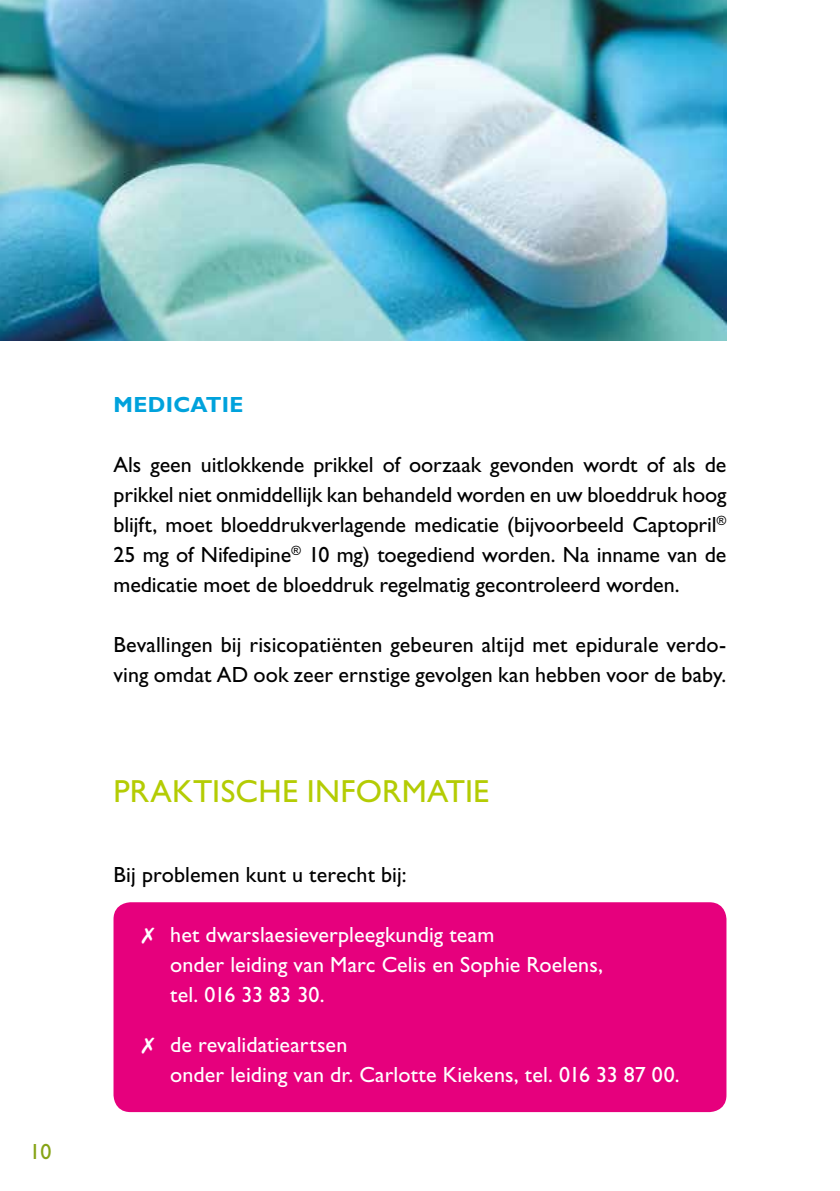
<style>
.page{position:relative;width:840px;height:1191px;background:#fff}
.page>*{position:absolute;margin:0;border:0;box-sizing:border-box;transform-origin:0 0}
.t1{font:32px "Gill Sans Std";letter-spacing:.005em;color:#b4cc04}
.t2{font:22px/30px "Gill Sans Std";letter-spacing:.005em;color:#000;text-align:justify}
.t3{font:22px "Gill Sans Std";letter-spacing:.005em;color:#fff}
.t4{font:700 22px "Gill Sans Std";letter-spacing:.01em;color:#00a2dc}
.t5{font:22px "Gill Sans Std";color:#86a315}
</style>
<div class="page">
<div style="left:113px;top:902px;width:613px;height:210px;background:#e6007d;border-radius:17px"></div>
<img style="left:0;top:0;width:726px;height:340px">
<p class="t5" style="left:29px;top:1138px;width:23px">10</p>
<p class="t4" style="left:113px;top:391px;width:131px">MEDICATIE</p>
<p class="t2" style="left:113px;top:450px;width:614px">Als geen uitlokkende prikkel of oorzaak gevonden wordt of als de prikkel niet onmiddellijk kan behandeld worden en uw bloeddruk hoog blijft, moet bloeddrukverlagende medicatie (bijvoorbeeld Captopril<sup>® </sup>25 mg of Nifedipine<sup>®</sup> 10 mg) toegediend worden. Na inname van de medicatie moet de bloeddruk regelmatig gecontroleerd worden.</p>
<p class="t2" style="left:113px;top:630px;width:614px">Bevallingen bij risicopatiënten gebeuren altijd met epidurale verdo&shy;ving omdat AD ook zeer ernstige gevolgen kan hebben voor de baby.</p>
<p class="t1" style="left:113px;top:773px;width:377px">PRAKTISCHE INFORMATIE</p>
<p class="t2" style="left:113px;top:860px;width:294px">Bij problemen kunt u terecht bij:</p>
<p class="t3" style="left:142px;top:922px;width:354px">✗ het dwarslaesieverpleegkundig team</p>
<p class="t3" style="left:170px;top:952px;width:434px">onder leiding van Marc Celis en Sophie Roelens,</p>
<p class="t3" style="left:170px;top:982px;width:156px">tel. 016 33 83 30.</p>
<p class="t3" style="left:142px;top:1032px;width:207px">✗ de revalidatieartsen</p>
<p class="t3" style="left:170px;top:1062px;width:510px">onder leiding van dr. Carlotte Kiekens, tel. 016 33 87 00.</p>
</div>
